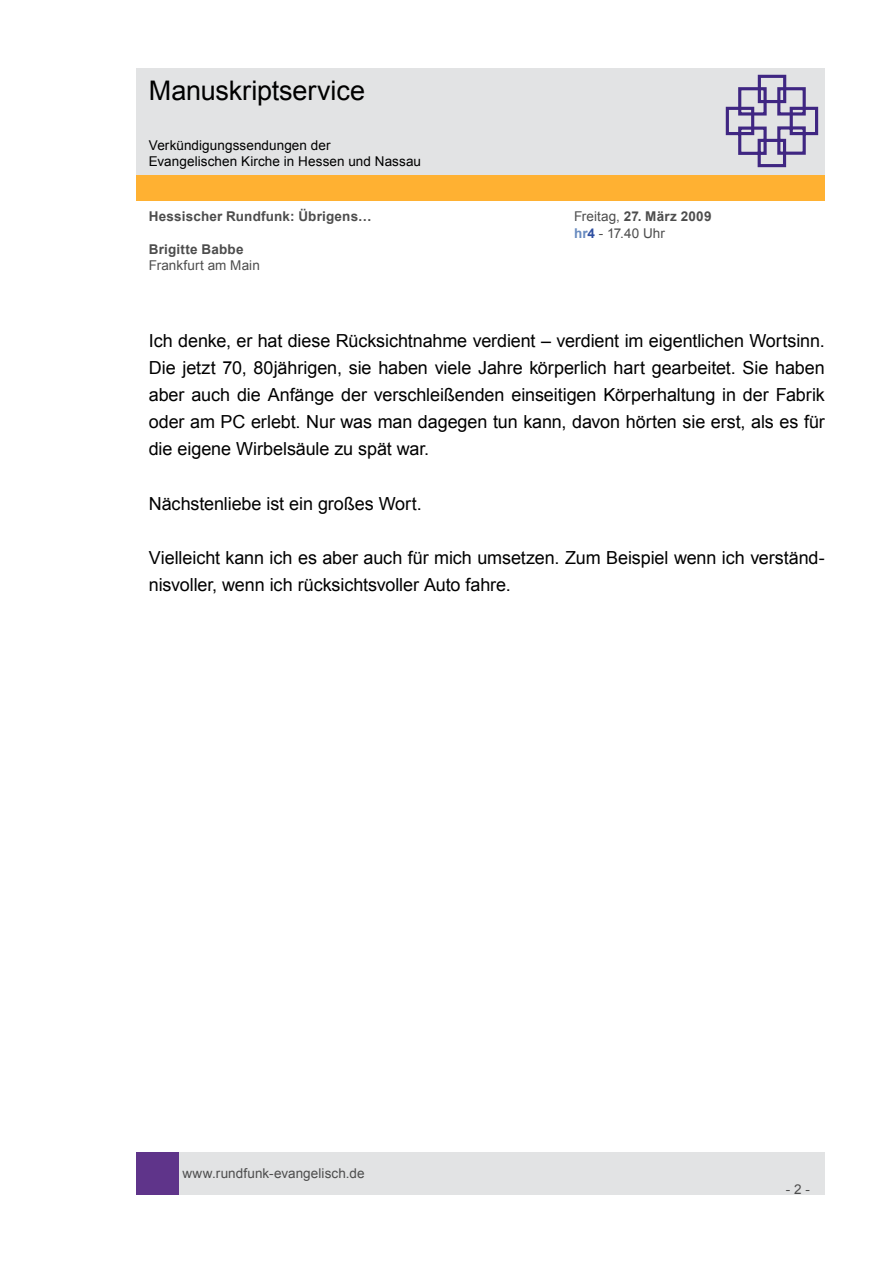
<style>
.page{position:relative;width:893px;height:1263px;background:#fff}
.page>*{position:absolute;margin:0;border:0;box-sizing:border-box;transform-origin:0 0}
.t1{font:27px "Arial";letter-spacing:-.005em;color:#000}
.t2{font:18px/27.2px "Arial";letter-spacing:-.005em;color:#000;text-align:justify}
.t3{font:13.5px/16.2px "Arial";letter-spacing:.005em;color:#4d4d4d}
.t4{font:13.5px/16.2px "Arial";letter-spacing:.005em;color:#000}
.t5{font:700 13.5px "Arial";letter-spacing:.015em;color:#4d4d4d}
.s1{font-weight:700}
.s2{font-weight:700;color:#688bc0}
.s3{font-weight:700;color:#2f4fa1}
</style>
<div class="page">
<div style="left:179px;top:1152px;width:646px;height:43px;background:#e2e3e4"></div>
<div style="left:136px;top:1152px;width:43px;height:43px;background:#5f348a"></div>
<div style="left:136px;top:175px;width:689px;height:26px;background:#ffb132"></div>
<div style="left:136px;top:68px;width:689px;height:106px;background:#e2e3e4"></div>
<svg style="left:725px;top:74px;width:94px;height:94px"></svg>
<h1 class="t1" style="left:149px;top:73px;width:218px">Manuskriptservice</h1>
<p class="t4" style="left:149px;top:137px;width:274px">Verkündigungssendungen der<br>Evangelischen Kirche in Hessen und Nassau</p>
<p class="t5" style="left:149px;top:208px;width:224px">Hessischer Rundfunk: Übrigens…</p>
<p class="t3" style="left:574px;top:209px;width:139px">Freitag, <span class="s1">27. März 2009 </span><span class="s2">hr</span><span class="s3">4</span> - 17.40 Uhr</p>
<p class="t5" style="left:149px;top:240px;width:96px">Brigitte Babbe</p>
<p class="t3" style="left:149px;top:257px;width:113px">Frankfurt am Main</p>
<p class="t2" style="left:149px;top:327px;width:678px">Ich denke, er hat diese Rücksichtnahme verdient – verdient im eigentlichen Wortsinn.<br>Die jetzt 70, 80jährigen, sie haben viele Jahre körperlich hart gearbeitet. Sie haben aber auch die Anfänge der verschleißenden einseitigen Körperhaltung in der Fabrik oder am PC erlebt. Nur was man dagegen tun kann, davon hörten sie erst, als es für die eigene Wirbelsäule zu spät war.</p>
<p class="t2" style="left:149px;top:490px;width:274px">Nächstenliebe ist ein großes Wort.</p>
<p class="t2" style="left:149px;top:544px;width:678px">Vielleicht kann ich es aber auch für mich umsetzen. Zum Beispiel wenn ich verständ&shy;nisvoller, wenn ich rücksichtsvoller Auto fahre.</p>
<p class="t3" style="left:182px;top:1165px;width:184px">www.rundfunk-evangelisch.de</p>
<p class="t3" style="left:786px;top:1181px;width:26px">- 2 -</p>
</div>
